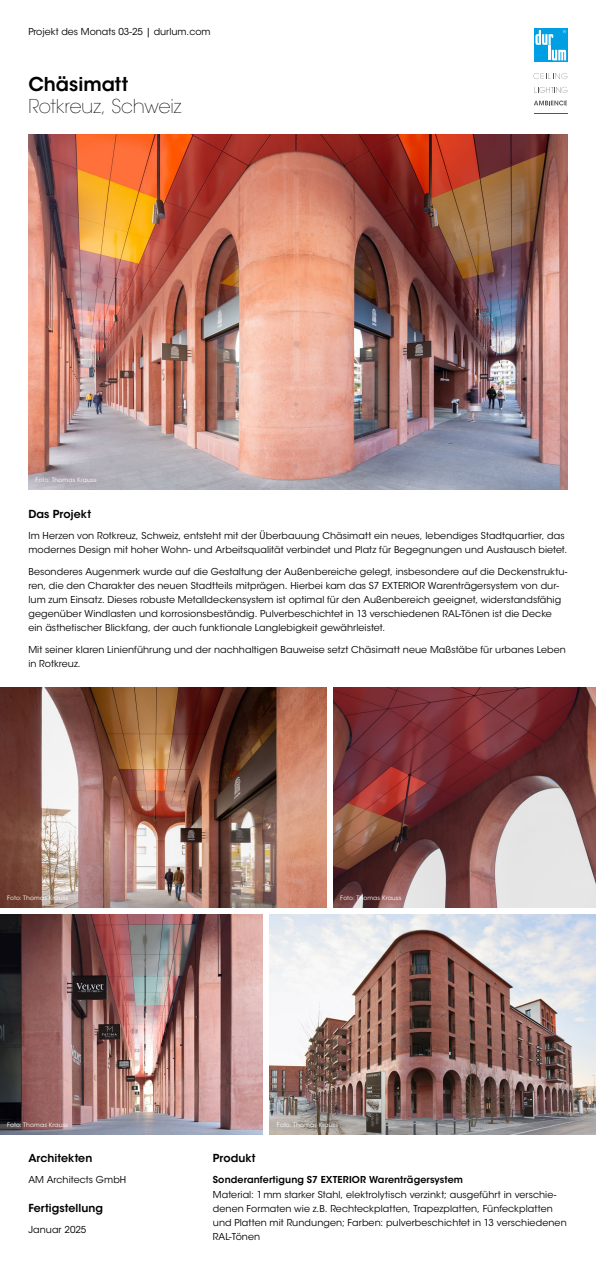
<style>
.page{position:relative;width:596px;height:1268px;background:#fff}
.page>*{position:absolute;margin:0;border:0;box-sizing:border-box;transform-origin:0 0}
.t1{font:200 19px "ITC Avant Garde Std";letter-spacing:-.01em;color:#000}
.t2{font:600 19px "ITC Avant Garde Std";color:#000}
.t3{font:600 11px "ITC Avant Garde Std";letter-spacing:.005em;color:#000}
.t4{font:9.5px/14.2px "ITC Avant Garde Std";letter-spacing:.01em;color:#000}
.t5{font:600 9.5px "ITC Avant Garde Std";letter-spacing:.01em;color:#000}
.t6{font:6px "ITC Avant Garde Std";letter-spacing:.025em;color:#fff}
</style>
<div class="page">
<img style="left:0;top:914px;width:262px;height:220px">
<img style="left:333px;top:687px;width:262px;height:220px">
<img style="left:28px;top:135px;width:539px;height:354px">
<svg style="left:534px;top:28px;width:33px;height:34px"></svg>
<svg style="left:535px;top:30px;width:30px;height:30px"></svg>
<svg style="left:534px;top:100px;width:32px;height:5px"></svg>
<svg style="left:534px;top:87px;width:33px;height:6px"></svg>
<svg style="left:533px;top:73px;width:34px;height:6px"></svg>
<hr style="left:533px;top:113px;width:34px;height:1px;background:#575756">
<img style="left:269px;top:914px;width:326px;height:220px">
<img style="left:0;top:687px;width:326px;height:220px">
<p class="t4" style="left:28px;top:25px;width:184px">Projekt des Monats 03-25 | durlum.com</p>
<h1 class="t2" style="left:28px;top:72px;width:101px">Chäsimatt</h1>
<h1 class="t1" style="left:28px;top:95px;width:154px">Rotkreuz, Schweiz</h1>
<p class="t6" style="left:35px;top:476px;width:63px">Foto: Thomas Krauss</p>
<p class="t3" style="left:28px;top:506px;width:64px">Das Projekt</p>
<p class="t4" style="left:28px;top:528px;width:540px">Im Herzen von Rotkreuz, Schweiz, entsteht mit der Überbauung Chäsimatt ein neues, lebendiges Stadtquartier, das modernes Design mit hoher Wohn- und Arbeitsqualität verbindet und Platz für Begegnungen und Austausch bietet.</p>
<p class="t4" style="left:28px;top:564px;width:540px">Besonderes Augenmerk wurde auf die Gestaltung der Außenbereiche gelegt, insbesondere auf die Deckenstruktu&shy;ren, die den Charakter des neuen Stadtteils mitprägen. Hierbei kam das S7 EXTERIOR Warenträgersystem von dur&shy;lum zum Einsatz. Dieses robuste Metalldeckensystem ist optimal für den Außenbereich geeignet, widerstandsfähig gegenüber Windlasten und korrosionsbeständig. Pulverbeschichtet in 13 verschiedenen RAL-Tönen ist die Decke ein ästhetischer Blickfang, der auch funktionale Langlebigkeit gewährleistet.</p>
<p class="t4" style="left:28px;top:642px;width:538px">Mit seiner klaren Linienführung und der nachhaltigen Bauweise setzt Chäsimatt neue Maßstäbe für urbanes Leben in Rotkreuz.</p>
<p class="t6" style="left:7px;top:894px;width:63px">Foto: Thomas Krauss</p>
<p class="t6" style="left:340px;top:894px;width:63px">Foto: Thomas Krauss</p>
<p class="t6" style="left:7px;top:1121px;width:63px">Foto: Thomas Krauss</p>
<p class="t6" style="left:277px;top:1121px;width:63px">Foto: Thomas Krauss</p>
<p class="t3" style="left:28px;top:1150px;width:65px">Architekten</p>
<p class="t4" style="left:28px;top:1172px;width:99px">AM Architects GmbH</p>
<p class="t3" style="left:28px;top:1200px;width:76px">Fertigstellung</p>
<p class="t4" style="left:28px;top:1222px;width:59px">Januar 2025</p>
<p class="t3" style="left:213px;top:1150px;width:44px">Produkt</p>
<p class="t5" style="left:213px;top:1173px;width:251px">Sonderanfertigung S7 EXTERIOR Warenträgersystem</p>
<p class="t4" style="left:213px;top:1186px;width:355px">Material: 1mm starker Stahl, elektrolytisch verzinkt; ausgeführt in verschie&shy;denen Formaten wie z.B. Rechteckplatten, Trapezplatten, Fünfeckplatten und Platten mit Rundungen; Farben: pulverbeschichtet in 13 verschiedenen RAL-Tönen</p>
</div>
